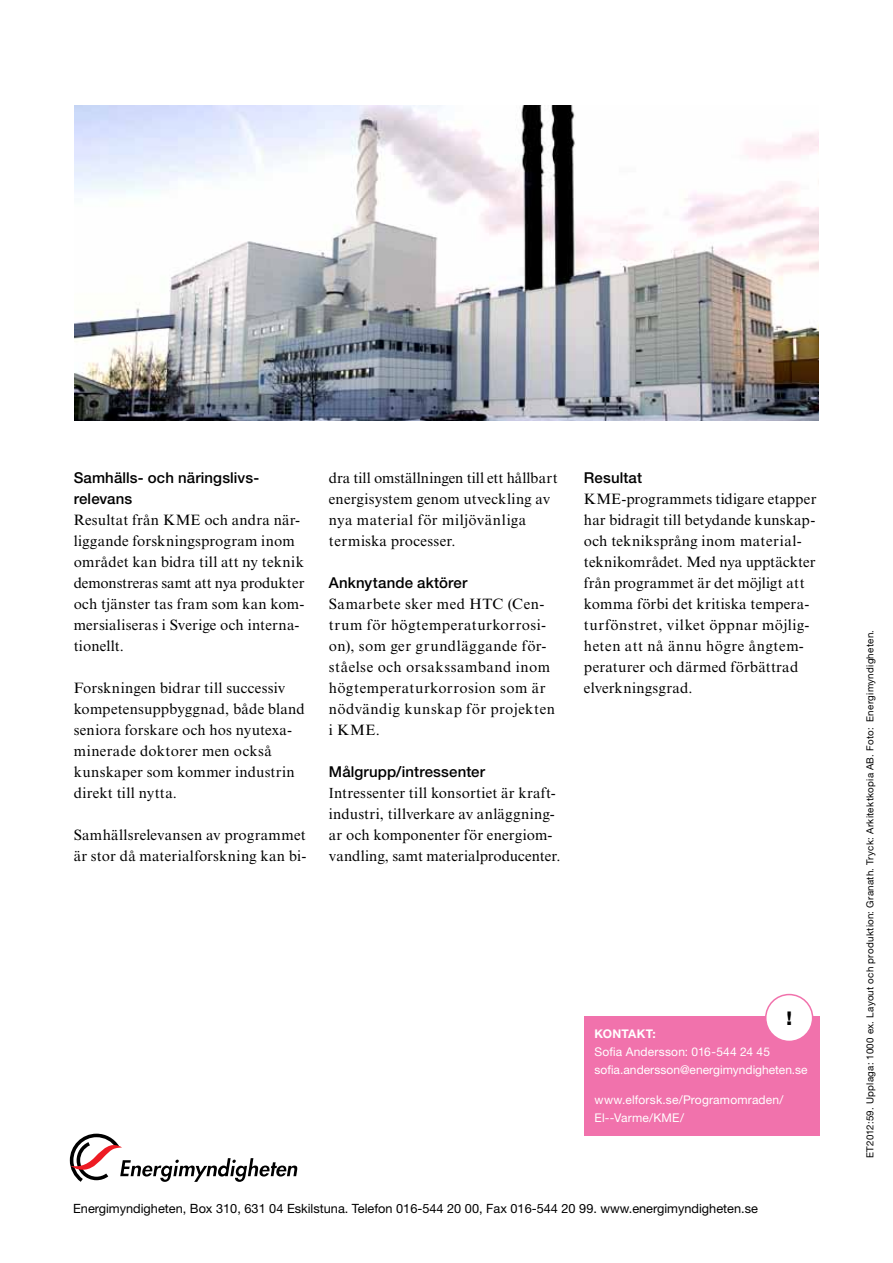
<style>
.page{position:relative;width:893px;height:1263px;background:#fff}
.page>*{position:absolute;margin:0;border:0;box-sizing:border-box;transform-origin:0 0}
.t1{font:800 18.9px "Helvetica Neue LT Std";color:#000}
.t2{font:15px/21px "Times New Roman MT Std";letter-spacing:.015em;color:#000}
.t3{font:500 15px/21px "Helvetica Neue LT Std";letter-spacing:.01em;color:#000}
.t4{font:12.75px "Helvetica Neue LT Std";color:#000}
.t5{font:12px/18px "Helvetica Neue LT Std";letter-spacing:.01em;color:#fff}
.t6{font:9.75px "Helvetica Neue LT Std";color:#000}
.s1{font-family:"Times New Roman"}
.s2{font-weight:700}
</style>
<div class="page">
<svg style="left:70px;top:1134px;width:227px;height:48px"></svg>
<img style="left:74px;top:105px;width:745px;height:316px">
<div style="left:585px;top:1016px;width:235px;height:120px;background:#f172ac"></div>
<div style="left:766px;top:994px;width:47px;height:47px;background:#fff;border-radius:50%"></div>
<div style="left:765px;top:994px;width:48px;height:48px;border:2px solid #f172ac;border-radius:50%"></div>
<h1 class="t3" style="left:74px;top:467px;width:187px">Samhälls- och näringslivs&shy;relevans</h1>
<p class="t2" style="left:74px;top:509px;width:232px">Resultat från KME och andra när&shy;liggande forskningsprogram inom området kan bidra till att ny teknik demonstreras samt att nya produkter och tjänster tas fram som kan kom&shy;mersialiseras i Sverige och interna&shy;tionellt.</p>
<p class="t2" style="left:74px;top:677px;width:233px">Forskningen bidrar till successiv kompetensuppbyggnad, både bland seniora forskare och hos nyutexa&shy;minerade doktorer men också kunskaper som kommer industrin direkt till nytta.</p>
<p class="t2" style="left:74px;top:824px;width:234px">Samhällsrelevansen av programmet är stor då materialforskning kan bi-</p>
<p class="t2" style="left:329px;top:467px;width:230px">dra till omställningen till ett hållbart energisystem genom utveckling av nya material för miljövänliga termiska processer.</p>
<h2 class="t3" style="left:329px;top:572px;width:140px">Anknytande aktörer</h2>
<p class="t2" style="left:329px;top:593px;width:228px">Samarbete sker med HTC (Cen&shy;trum för högtemperaturkorrosi&shy;on), som ger grundläggande för&shy;ståelse och orsakssamband inom högtemperaturkorrosion som är nödvändig kunskap för projekten i KME.</p>
<h3 class="t3" style="left:329px;top:761px;width:158px">Målgrupp/intressenter</h3>
<p class="t2" style="left:329px;top:782px;width:233px"><span class="s1">I</span>ntressenter till konsortiet är kraft&shy;industri, tillverkare av anläggning&shy;ar och komponenter för energiom&shy;vandling, samt materialproducenter.</p>
<h3 class="t3" style="left:584px;top:467px;width:60px">Resultat</h3>
<p class="t2" style="left:584px;top:488px;width:234px">KME-programmets tidigare etapper har bidragit till betydande kunskap&shy;och tekniksprång inom material&shy;teknikområdet. Med nya upptäckter från programmet är det möjligt att komma förbi det kritiska tempera&shy;turfönstret, vilket öppnar möjlig&shy;heten att nå ännu högre ångtem&shy;peraturer och därmed förbättrad elverkningsgrad.</p>
<p class="t1" style="left:786px;top:1007px;width:7px">!</p>
<p class="t5" style="left:595px;top:1025px;width:215px"><span class="s2">KONTAKT:<br></span>Sofia Andersson: 016-544 24 45 sofia.andersson@energimyndigheten.se</p>
<p class="t5" style="left:595px;top:1091px;width:190px">www.elforsk.se/Programomraden/<br>El--Varme/KME/</p>
<p class="t4" style="left:73px;top:1200px;width:686px">Energimyndigheten, Box 310, 631 04 Eskilstuna. Telefon 016-544 20 00, Fax 016-544 20 99. www.energimyndigheten.se</p>
<p class="t6" style="left:864px;top:722px;width:93px;rotate:-90deg">E n e g r mi dny i g h e . ne t</p>
<p class="t6" style="left:864px;top:1158px;width:432px;rotate:-90deg">E T 2 U. 95 : 210 p p l a g 1: a 0 0 0 e L. x ya o u t o hc p o r d i ot ku G: n a r n a T. h t y r c k A: k t ke t i k r o p i a A B F. o : o t</p>
</div>
